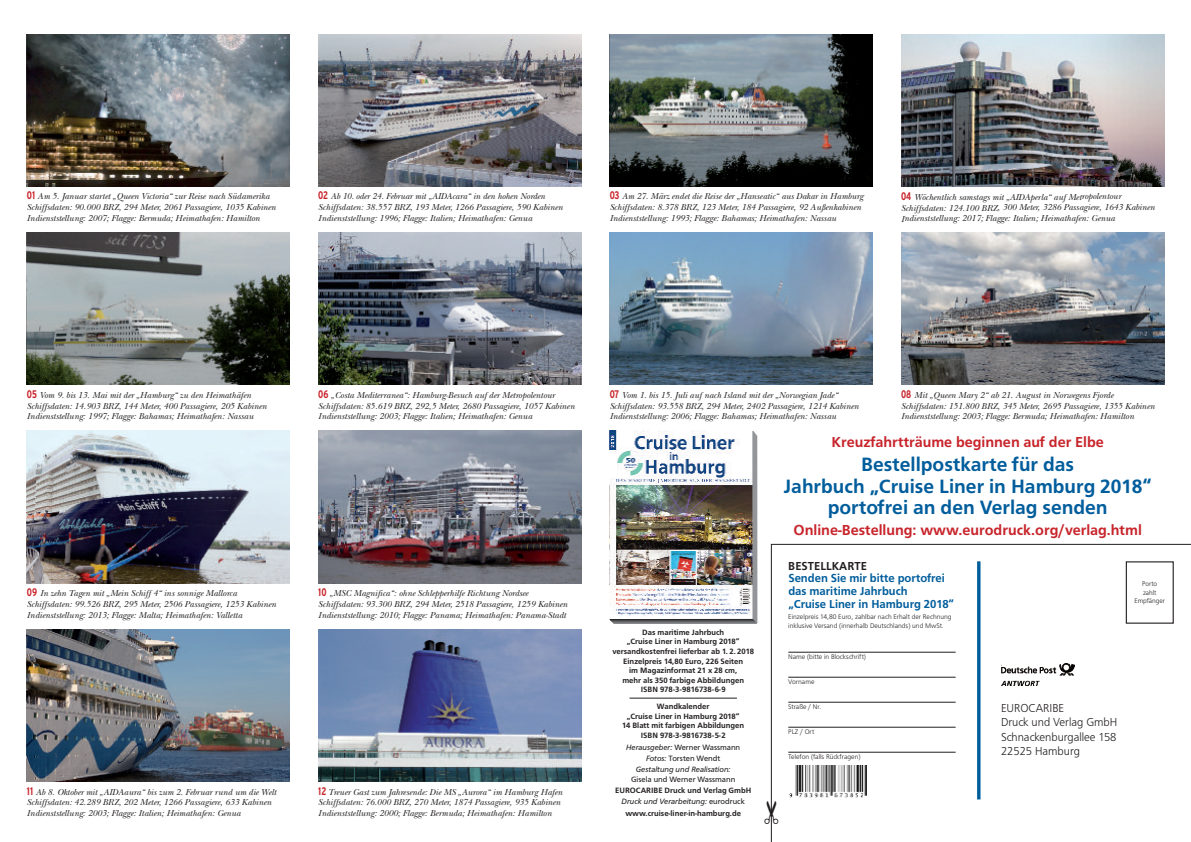
<style>
.page{position:relative;width:1191px;height:842px;background:#fff}
.page>*{position:absolute;margin:0;border:0;box-sizing:border-box;transform-origin:0 0}
.t1{font:500 20px/21.6px "Frutus T";color:#005d9c;text-align:center}
.t2{font:500 15px "Frutus T";color:#c8242b}
.t3{font:500 12px/13px "Frutus T";color:#005d9c}
.t4{font:300 12px/14.4px "Frutus T";color:#231f20}
.t5{font:500 12px "Frutus T";color:#231f20}
.t6{font:italic 9px/10.8px "New Baskerville";color:#231f20}
.t7{font:500 8px/9.6px "Frutus T";color:#231f20;text-align:center}
.t8{font:italic 8px/11px "Frutus T";color:#231f20;text-align:center}
.t9{font:8px "Frutus T";color:#231f20}
.t10{font:300 7px/8.4px "Frutus T";color:#231f20;text-align:center}
.s1{font-family:"Interstate";font-weight:700;font-style:normal;font-stretch:condensed;font-size:11px;color:#c8242b}
.s2{font-style:normal}
.s3{font-weight:400;font-style:italic}
.s4{font-weight:400}
</style>
<div class="page">
<svg style="left:771px;top:544px;width:420px;height:298px"></svg>
<img style="left:318px;top:34px;width:263px;height:152px">
<img style="left:609px;top:34px;width:263px;height:152px">
<img style="left:27px;top:431px;width:263px;height:152px">
<img style="left:27px;top:232px;width:263px;height:153px">
<img style="left:318px;top:232px;width:263px;height:153px">
<img style="left:609px;top:232px;width:263px;height:153px">
<img style="left:901px;top:232px;width:263px;height:153px">
<img style="left:901px;top:34px;width:263px;height:152px">
<img style="left:27px;top:629px;width:263px;height:153px">
<img style="left:27px;top:34px;width:263px;height:152px">
<img style="left:318px;top:629px;width:263px;height:153px">
<img style="left:318px;top:431px;width:263px;height:152px">
<hr style="left:629px;top:698px;width:108px;height:1px;background:#231f20">
<img style="left:609px;top:431px;width:148px;height:188px">
<hr style="left:752px;top:431px;width:1px;height:188px;background:#939598">
<hr style="left:753px;top:431px;width:1px;height:189px;background:#939598">
<hr style="left:754px;top:432px;width:1px;height:188px;background:#939598">
<hr style="left:754px;top:433px;width:1px;height:188px;background:#939598">
<hr style="left:755px;top:434px;width:1px;height:188px;background:#939598">
<hr style="left:756px;top:435px;width:1px;height:188px;background:#939598">
<hr style="left:609px;top:619px;width:144px;height:1px;background:#231f20">
<hr style="left:610px;top:620px;width:144px;height:1px;background:#3e3e3f">
<hr style="left:611px;top:621px;width:144px;height:1px;background:#57585a">
<hr style="left:612px;top:622px;width:144px;height:1px;background:#6c6d70">
<hr style="left:613px;top:623px;width:144px;height:1px;background:#808285">
<hr style="left:977px;top:561px;width:3px;height:238px;background:#005d9c">
<img style="left:788px;top:765px;width:82px;height:34px">
<hr style="left:788px;top:652px;width:167px;height:1px;background:#231f20">
<hr style="left:788px;top:677px;width:167px;height:1px;background:#231f20">
<hr style="left:788px;top:702px;width:167px;height:1px;background:#231f20">
<hr style="left:788px;top:727px;width:167px;height:1px;background:#231f20">
<hr style="left:788px;top:752px;width:167px;height:1px;background:#231f20">
<img style="left:1001px;top:663px;width:73px;height:23px">
<svg style="left:770px;top:801px;width:8px;height:23px"></svg>
<p class="t6" style="left:27px;top:192px;width:250px"><span class="s1">01</span> Am 5. Januar startet „Queen Victoria“ zur Reise nach Südamerika<br>Schiffsdaten: 90.000 BRZ, 294 Meter, 2061 Passagiere, 1035 Kabinen<br>Indienststellung: 2007; Flagge: Bermuda; Heimathafen: Hamilton</p>
<p class="t6" style="left:318px;top:192px;width:246px"><span class="s1">02</span> Ab 10. oder 24. Februar mit „AIDAcara“ in den hohen Norden<br>Schiffsdaten: 38.557 BRZ, 193 Meter, 1266 Passagiere, 590 Kabinen<br>Indienststellung: 1996; Flagge: Italien; Heimathafen: Genua</p>
<p class="t6" style="left:609px;top:192px;width:255px"><span class="s1">03</span> Am 27. März endet die Reise der „Hanseatic“ aus Dakar in Hamburg<br>Schiffsdaten: 8.378 BRZ, 123 Meter, 184 Passagiere, 92 Außenkabinen<br>Indienststellung: 1993; Flagge: Bahamas; Heimathafen: Nassau</p>
<p class="t6" style="left:901px;top:192px;width:255px"><span class="s1">04</span> Wöchentlich samstags mit „AIDAperla“ auf Metropolentour<br>Schiffsdaten: 124.100 BRZ, 300 Meter, 3286 Passagiere, 1643 Kabinen<br>Indienststellung: 2017; Flagge: Italien; Heimathafen: Genua</p>
<p class="t6" style="left:27px;top:390px;width:241px"><span class="s1">05</span> Vom 9. bis 13. Mai mit der „Hamburg“ zu den Heimathäfen<br>Schiffsdaten: 14.903 BRZ, 144 Meter, 400 Passagiere, 205 Kabinen<br>Indienststellung: 1997; Flagge: Bahamas; Heimathafen: Nassau</p>
<p class="t6" style="left:318px;top:391px;width:258px"><span class="s1">06</span> „Costa Mediterranea“: Hamburg-Besuch auf der Metropolentour<br>Schiffsdaten: 85.619 BRZ, 292,5 Meter, 2680 Passagiere, 1057 Kabinen<br>Indienststellung: 2003; Flagge: Italien; Heimathafen: Genua</p>
<p class="t6" style="left:609px;top:391px;width:251px"><span class="s1">07</span> Vom 1. bis 15. Juli auf nach Island mit der „Norwegian Jade“<br>Schiffsdaten: 93.558 BRZ, 294 Meter, 2402 Passagiere, 1214 Kabinen<br>Indienststellung: 2006; Flagge: Bahamas; Heimathafen: Nassau</p>
<p class="t6" style="left:901px;top:391px;width:255px"><span class="s1">08</span> Mit „Queen Mary 2“ ab 21. August in Norwegens Fjorde<br>Schiffsdaten: 151.800 BRZ, 345 Meter, 2695 Passagiere, 1355 Kabinen<br>Indienststellung: 2003; Flagge: Bermuda; Heimathafen: Hamilton</p>
<p class="t6" style="left:27px;top:589px;width:251px"><span class="s1">09</span> In zehn Tagen mit „Mein Schiff 4“ ins sonnige Mallorca<br>Schiffsdaten: 99.526 BRZ, 295 Meter, 2506 Passagiere, 1253 Kabinen<br>Indienststellung: 2013; Flagge: Malta; Heimathafen: Valletta</p>
<p class="t6" style="left:318px;top:589px;width:251px"><span class="s1">10</span> „MSC Magnifica“: ohne Schlepperhilfe Richtung Nordsee<br>Schiffsdaten: 93.300 BRZ, 294 Meter, 2518 Passagiere, 1259 Kabinen<br>Indienststellung: 2010; Flagge: Panama; Heimathafen: Panama-Stadt</p>
<p class="t6" style="left:27px;top:787px;width:251px"><span class="s1">11</span> Ab 8. Oktober mit „AIDAaura“ bis zum 2. Februar rund um die Welt<br>Schiffsdaten: 42.289 BRZ, 202 Meter, 1266 Passagiere, 633 Kabinen<br>Indienststellung: 2003; Flagge: Italien; Heimathafen: Genua</p>
<p class="t6" style="left:318px;top:787px;width:246px"><span class="s1">12</span> Treuer Gast zum Jahresende: Die MS „Aurora“ im Hamburg Hafen<br>Schiffsdaten: 76.000 BRZ, 270 Meter, 1874 Passagiere, 935 Kabinen<br>Indienststellung: 2000; Flagge: Bermuda; Heimathafen: Hamilton</p>
<p class="t7" style="left:612px;top:627px;width:143px">Das maritime Jahrbuch<br>„Cruise Liner in Hamburg 2018“ versandkostenfrei lieferbar ab 1. 2. 2018<br>Einzelpreis 14,80 Euro, 226 Seiten<br>im Magazinformat 21 x 28 cm,<br>mehr als 350 farbige Abbildungen<br>ISBN 978-3-9816738-6-9</p>
<p class="t7" style="left:622px;top:701px;width:124px">Wandkalender<br>„Cruise Liner in Hamburg 2018“<br>14 Blatt mit farbigen Abbildungen<br>ISBN 978-3-9816738-5-2</p>
<p class="t8" style="left:626px;top:742px;width:115px">Herausgeber: <span class="s2">Werner Wassmann<br></span>Fotos: <span class="s2">Torsten Wendt<br></span>Gestaltung und Realisation:</p>
<p class="t9" style="left:631px;top:774px;width:106px">Gisela und Werner Wassmann</p>
<p class="t7" style="left:615px;top:785px;width:138px;line-height:11px">EUROCARIBE Druck und Verlag GmbH<br><span class="s3">Druck und Verarbeitung:</span> <span class="s4">eurodruck</span></p>
<p class="t7" style="left:625px;top:809px;width:117px">www.cruise-liner-in-hamburg.de</p>
<h2 class="t2" style="left:831px;top:433px;width:274px">Kreuzfahrtträume beginnen auf der Elbe</h2>
<h1 class="t1" style="left:783px;top:453px;width:369px">Bestellpostkarte für das<br>Jahrbuch „Cruise Liner in Hamburg 2018“ portofrei an den Verlag senden</h1>
<h2 class="t2" style="left:793px;top:521px;width:350px">Online-Bestellung: www.eurodruck.org/verlag.html</h2>
<h3 class="t5" style="left:788px;top:559px;width:80px">BESTELLKARTE</h3>
<h3 class="t3" style="left:788px;top:572px;width:167px">Senden Sie mir bitte portofrei das maritime Jahrbuch<br>„Cruise Liner in Hamburg 2018“</h3>
<p class="t10" style="left:788px;top:613px;width:165px;text-align:left">Einzelpreis 14,80 Euro, zahlbar nach Erhalt der Rechnung inklusive Versand (innerhalb Deutschlands) und MwSt.</p>
<p class="t10" style="left:788px;top:653px;width:79px">Name (bitte in Blockschrift)</p>
<p class="t10" style="left:788px;top:678px;width:28px">Vorname</p>
<p class="t10" style="left:788px;top:703px;width:34px">Straße / Nr.</p>
<p class="t10" style="left:788px;top:728px;width:28px">PLZ / Ort</p>
<p class="t10" style="left:788px;top:753px;width:74px">Telefon (falls Rückfragen)</p>
<p class="t10" style="left:1134px;top:580px;width:32px">Porto<br>zahlt<br>Empfänger</p>
<h3 class="t4" style="left:1001px;top:701px;width:118px">EUROCARIBE<br>Druck und Verlag GmbH<br>Schnackenburgallee 158<br>22525 Hamburg</h3>
</div>
